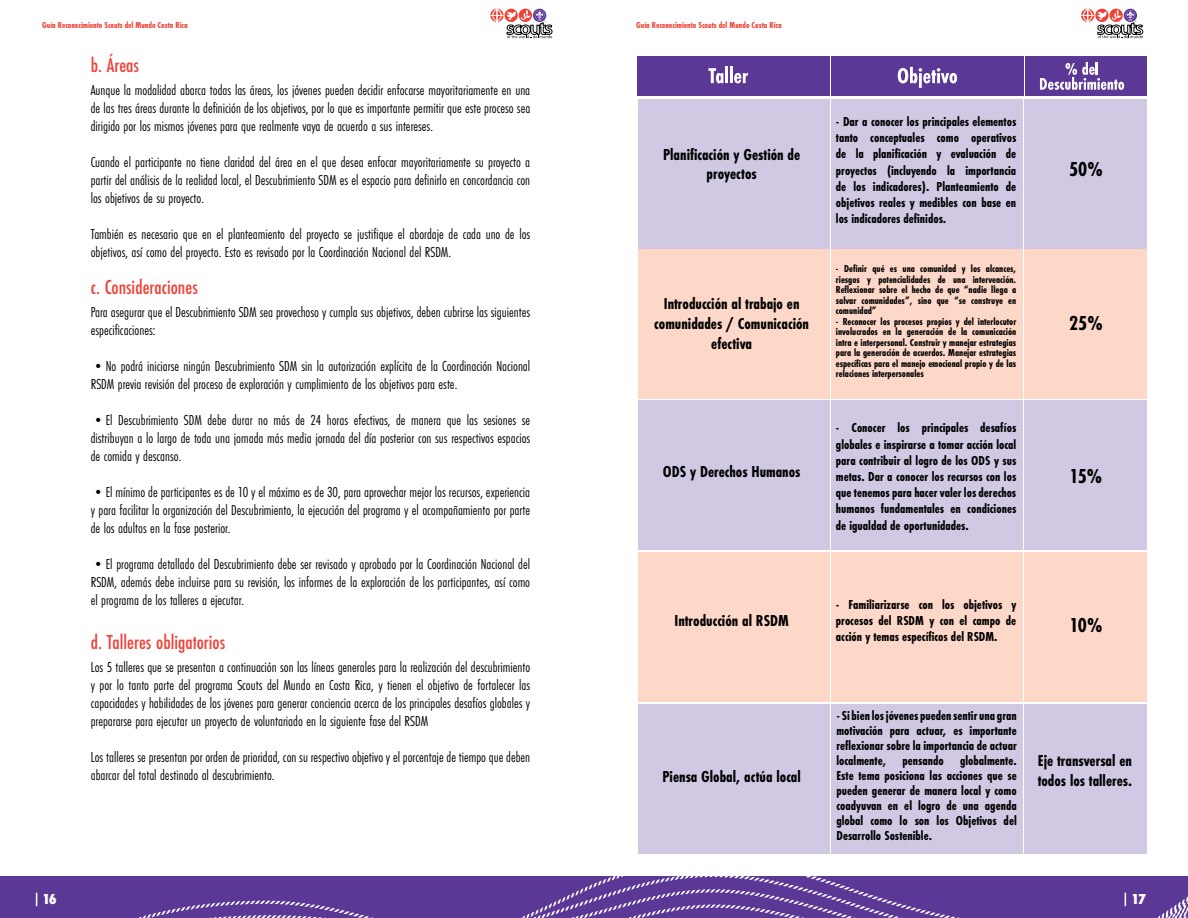
<style>
.page{position:relative;width:1188px;height:918px;background:#fff}
.page>*{position:absolute;margin:0;border:0;box-sizing:border-box;transform-origin:0 0}
.t1{font:500 21px "Futura PT Cond";color:#ef4137}
.t2{font:700 21px "Futura PT Cond";letter-spacing:-.015em;color:#000}
.t3{font:700 16.5px/19.8px "Futura PT Cond";color:#000;text-align:center}
.t4{font:15px/18px "Futura PT Cond";color:#000;text-align:justify}
.t5{font:800 15px "Futura PT Cond";color:#fff}
.t6{font:700 13.5px/16.2px "Futura PT Cond";color:#000;text-align:justify}
.t7{font:700 10.5px/10.5px "Futura PT Cond";color:#000;text-align:justify}
.t8{font:700 9px "Futura PT Cond";color:#ef4135}
</style>
<div class="page">
<svg style="left:0;top:876px;width:1188px;height:42px;background:#63409a"></svg>
<svg style="left:1081px;top:8px;width:62px;height:30px"></svg>
<svg style="left:490px;top:8px;width:63px;height:30px"></svg>
<svg style="left:36px;top:893px;width:1px;height:13px"></svg>
<svg style="left:1125px;top:893px;width:1px;height:13px"></svg>
<div style="left:1025px;top:56px;width:121px;height:40px;background:#5c3896"></div>
<div style="left:637px;top:56px;width:193px;height:40px;background:#5c3896"></div>
<div style="left:831px;top:56px;width:192px;height:40px;background:#5c3896"></div>
<div style="left:832px;top:99px;width:191px;height:149px;background:#d1c9e4"></div>
<div style="left:1024px;top:99px;width:122px;height:149px;background:#d1c9e4"></div>
<div style="left:638px;top:400px;width:192px;height:149px;background:#d1c9e4"></div>
<div style="left:638px;top:99px;width:192px;height:149px;background:#d1c9e4"></div>
<div style="left:832px;top:250px;width:191px;height:149px;background:#fdd7c8"></div>
<div style="left:1024px;top:250px;width:122px;height:149px;background:#fdd7c8"></div>
<div style="left:638px;top:250px;width:192px;height:149px;background:#fdd7c8"></div>
<div style="left:832px;top:400px;width:191px;height:149px;background:#d1c9e4"></div>
<div style="left:1024px;top:400px;width:122px;height:149px;background:#d1c9e4"></div>
<div style="left:638px;top:552px;width:192px;height:150px;background:#fdd7c8"></div>
<div style="left:832px;top:552px;width:191px;height:150px;background:#fdd7c8"></div>
<div style="left:1024px;top:552px;width:122px;height:150px;background:#fdd7c8"></div>
<div style="left:638px;top:705px;width:192px;height:149px;background:#d1c9e4"></div>
<div style="left:832px;top:705px;width:191px;height:149px;background:#d1c9e4"></div>
<div style="left:1024px;top:705px;width:122px;height:149px;background:#d1c9e4"></div>
<svg style="left:708px;top:68px;width:15px;height:15px"></svg>
<hr style="left:725px;top:67px;width:3px;height:16px;background:#fff">
<hr style="left:730px;top:67px;width:3px;height:16px;background:#fff">
<svg style="left:734px;top:73px;width:14px;height:10px"></svg>
<hr style="left:919px;top:73px;width:3px;height:15px;background:#fff">
<svg style="left:898px;top:67px;width:59px;height:16px"></svg>
<svg style="left:1040px;top:62px;width:84px;height:28px"></svg>
<p class="t8" style="left:42px;top:20px;width:147px">Guía Reconocimiento Scouts del Mundo Costa Rica</p>
<p class="t8" style="left:636px;top:20px;width:147px">Guía Reconocimiento Scouts del Mundo Costa Rica</p>
<h1 class="t1" style="left:91px;top:53px;width:50px">b. Áreas</h1>
<p class="t4" style="left:91px;top:81px;width:441px">Aunque la modalidad abarca todas las áreas, los jóvenes pueden decidir enfocarse mayoritariamente en una de las tres áreas durante la definición de los objetivos, por lo que es importante permitir que este proceso sea dirigido por los mismos jóvenes para que realmente vaya de acuerdo a sus intereses.</p>
<p class="t4" style="left:91px;top:153px;width:441px">Cuando el participante no tiene claridad del área en el que desea enfocar mayoritariamente su proyecto a partir del análisis de la realidad local, el Descubrimiento SDM es el espacio para definirlo en concordancia con los objetivos de su proyecto.</p>
<p class="t4" style="left:91px;top:225px;width:441px">También es necesario que en el planteamiento del proyecto se justifique el abordaje de cada uno de los objetivos, así como del proyecto. Esto es revisado por la Coordinación Nacional del RSDM.</p>
<h1 class="t1" style="left:91px;top:274px;width:109px">c. Consideraciones</h1>
<p class="t4" style="left:91px;top:303px;width:441px">Para asegurar que el Descubrimiento SDM sea provechoso y cumpla sus objetivos, deben cubrirse las siguientes especificaciones:</p>
<p class="t4" style="left:91px;top:357px;width:441px">•No podrá iniciarse ningún Descubrimiento SDM sin la autorización explícita de la Coordinación Nacional<br>RSDM previa revisión del proceso de exploración y cumplimiento de los objetivos para este.</p>
<p class="t4" style="left:91px;top:411px;width:441px">•El Descubrimiento SDM debe durar no más de 24 horas efectivas, de manera que las sesiones se distribuyan a lo largo de toda una jornada más media jornada del día posterior con sus respectivos espacios de comida y descanso.</p>
<p class="t4" style="left:91px;top:483px;width:441px">•El mínimo de participantes es de 10 y el máximo es de 30, para aprovechar mejor los recursos, experiencia y para facilitar la organización del Descubrimiento, la ejecución del programa y el acompañamiento por parte de los adultos en la fase posterior.</p>
<p class="t4" style="left:91px;top:555px;width:441px">•El programa detallado del Descubrimiento debe ser revisado y aprobado por la Coordinación Nacional del RSDM, además debe incluirse para su revisión, los informes de la exploración de los participantes, así como el programa de los talleres a ejecutar.</p>
<h1 class="t1" style="left:91px;top:629px;width:136px">d. Talleres obligatorios</h1>
<p class="t4" style="left:91px;top:658px;width:441px">Los 5 talleres que se presentan a continuación son las líneas generales para la realización del descubrimiento y por lo tanto parte del programa Scouts del Mundo en Costa Rica, y tienen el objetivo de fortalecer las capacidades y habilidades de los jóvenes para generar conciencia acerca de los principales desafíos globales y prepararse para ejecutar un proyecto de voluntariado en la siguiente fase del RSDM</p>
<p class="t4" style="left:91px;top:748px;width:441px">Los talleres se presentan por orden de prioridad, con su respectivo objetivo y el porcentaje de tiempo que deben abarcar del total destinado al descubrimiento.</p>
<p class="t3" style="left:663px;top:144px;width:139px">Planificación y Gestión de proyectos</p>
<p class="t3" style="left:654px;top:294px;width:156px">Introducción al trabajo en comunidades / Comunicación efectiva</p>
<p class="t3" style="left:663px;top:462px;width:139px">ODS y Derechos Humanos</p>
<p class="t3" style="left:674px;top:611px;width:116px">Introducción al RSDM</p>
<p class="t3" style="left:662px;top:767px;width:140px">Piensa Global, actúa local</p>
<p class="t6" style="left:836px;top:113px;width:182px">- Dar a conocer los principales elementos tanto conceptuales como operativos de la planificación y evaluación de proyectos (incluyendo la importancia de los indicadores). Planteamiento de objetivos reales y medibles con base en los indicadores definidos.</p>
<p class="t7" style="left:836px;top:264px;width:182px">- Definir qué es una comunidad y los alcances, riesgos y potencialidades de una intervención.<br>Reflexionar sobre el hecho de que “nadie llega a salvar comunidades”, sino que “se construye en comunidad”</p>
<p class="t7" style="left:836px;top:316px;width:182px">- Reconocer los procesos propios y del interlocutor involucrados en la generación de la comunicación intra e interpersonal. Construir y manejar estrategias para la generación de acuerdos. Manejar estrategias específicas para el manejo emocional propio y de las relaciones interpersonales</p>
<p class="t6" style="left:836px;top:420px;width:182px">- Conocer los principales desafíos globales e inspirarse a tomar acción local para contribuir al logro de los ODS y sus metas. Dar a conocer los recursos con los que tenemos para hacer valer los derechos humanos fundamentales en condiciones de igualdad de oportunidades.</p>
<p class="t6" style="left:836px;top:596px;width:182px">- Familiarizarse con los objetivos y procesos del RSDM y con el campo de acción y temas específicos del RSDM.</p>
<h1 class="t2" style="left:1069px;top:157px;width:35px">50%</h1>
<h1 class="t2" style="left:1069px;top:311px;width:35px">25%</h1>
<h1 class="t2" style="left:1070px;top:464px;width:34px">15%</h1>
<h1 class="t2" style="left:1069px;top:612px;width:34px">10%</h1>
<p class="t6" style="left:836px;top:708px;width:182px;line-height:15px">- Si bien los jóvenes pueden sentir una gran motivación para actuar, es importante reflexionar sobre la importancia de actuar localmente, pensando globalmente.<br>Este tema posiciona las acciones que se pueden generar de manera local y como coadyuvan en el logro de una agenda global como lo son los Objetivos del Desarrollo Sostenible.</p>
<p class="t3" style="left:1038px;top:751px;width:96px;text-align:left">Eje transversal en todos los talleres.</p>
<p class="t5" style="left:42px;top:890px;width:16px">16</p>
<p class="t5" style="left:1131px;top:890px;width:17px">17</p>
</div>
